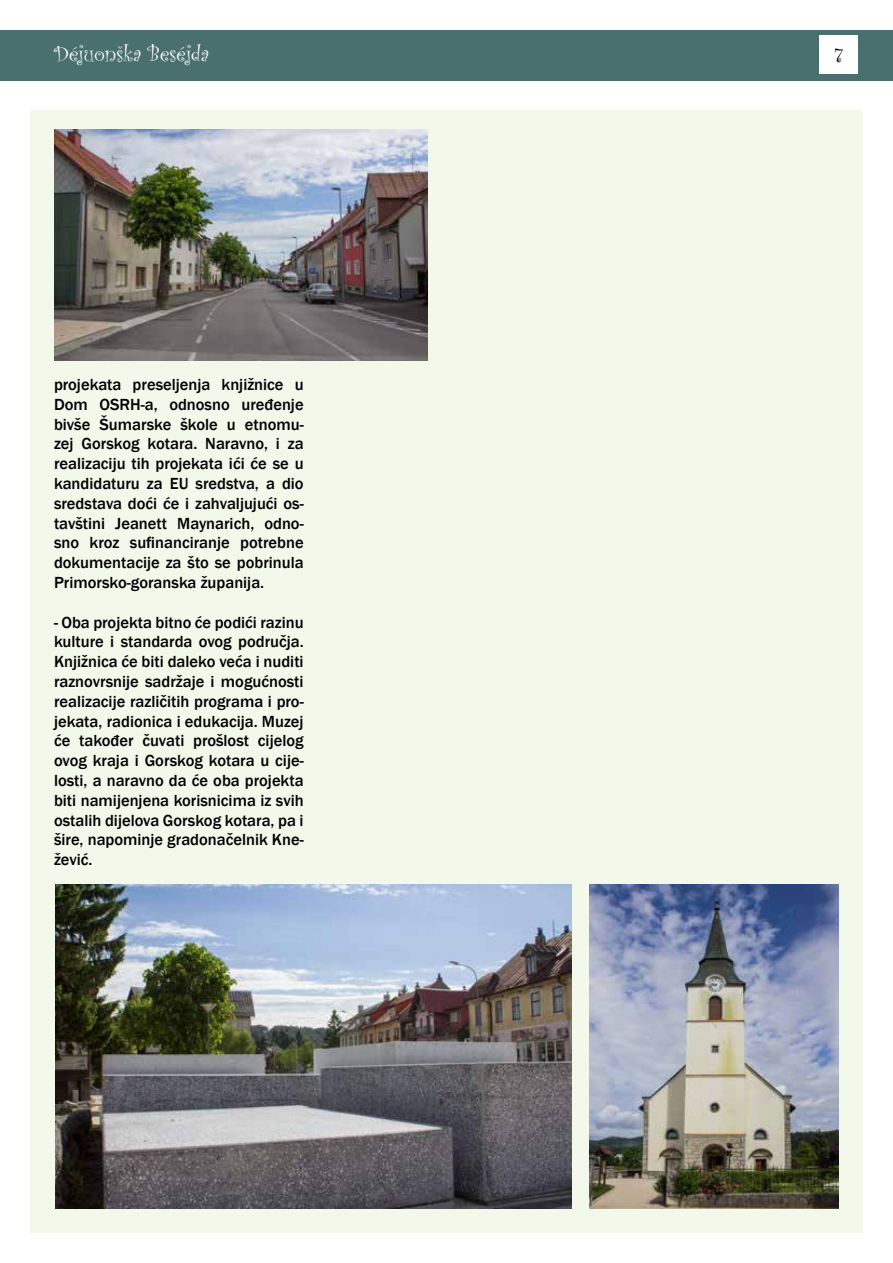
<style>
.page{position:relative;width:893px;height:1263px;background:#fff}
.page>*{position:absolute;margin:0;border:0;box-sizing:border-box;transform-origin:0 0}
.t1{font:22.5px "Curlz";color:#fff}
.t2{font:21px "Curlz";color:#000}
.t3{font:500 16.5px/19.8px "Franklin Gothic";color:#000;text-align:justify}
</style>
<div class="page">
<div style="left:0;top:30px;width:893px;height:50px;background:#496f6e"></div>
<div style="left:820px;top:35px;width:38px;height:38px;background:#fff"></div>
<div style="left:30px;top:111px;width:833px;height:1122px;background:#f2f8ea"></div>
<img style="left:55px;top:884px;width:516px;height:325px">
<img style="left:54px;top:130px;width:373px;height:231px">
<img style="left:589px;top:884px;width:250px;height:325px">
<h1 class="t1" style="left:54px;top:38px;width:156px">Déjuonška Beséjda</h1>
<p class="t2" style="left:835px;top:40px;width:10px">7</p>
<p class="t3" style="left:54px;top:375px;width:251px">projekata preseljenja knjižnice u Dom OSRH-a, odnosno uređenje bivše Šumarske škole u etnomu&shy;zej Gorskog kotara. Naravno, i za realizaciju tih projekata ići će se u kandidaturu za EU sredstva, a dio sredstava doći će i zahvaljujući os&shy;tavštini Jeanett Maynarich, odno&shy;sno kroz sufinanciranje potrebne dokumentacije za što se pobrinula Primorsko-goranska županija.</p>
<p class="t3" style="left:54px;top:612px;width:251px">- Oba projekta bitno će podići razinu kulture i standarda ovog područja.<br>Knjižnica će biti daleko veća i nuditi raznovrsnije sadržaje i mogućnosti realizacije različitih programa i pro&shy;jekata, radionica i edukacija. Muzej će također čuvati prošlost cijelog ovog kraja i Gorskog kotara u cije&shy;losti, a naravno da će oba projekta biti namijenjena korisnicima iz svih ostalih dijelova Gorskog kotara, pa i šire, napominje gradonačelnik Kne&shy;žević.</p>
</div>
